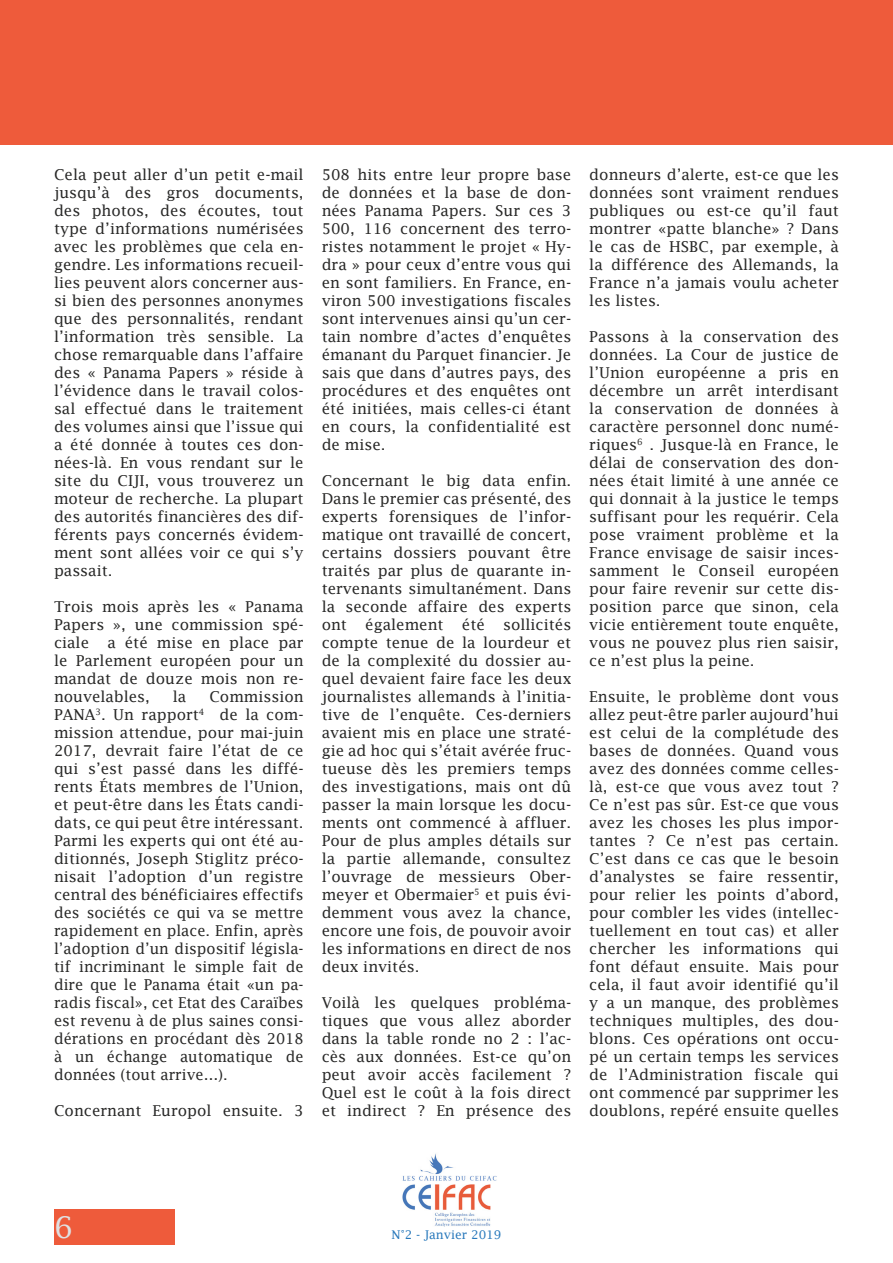
<style>
.page{position:relative;width:893px;height:1263px;background:#fff}
.page>*{position:absolute;margin:0;border:0;box-sizing:border-box;transform-origin:0 0}
.t1{font:30px "Lucida Fax";color:#e0e1e3}
.CORPS{font:15px/18px "Lucida Fax";color:#272726;text-align:justify}
.t2{font:12px "Lucida Fax";color:#2778bb}
</style>
<div class="page">
<div style="left:54px;top:1209px;width:120px;height:35px;background:#ee5b3b"></div>
<div style="left:0;top:0;width:893px;height:145px;background:#ee5b3b"></div>
<img style="left:402px;top:1153px;width:95px;height:73px">
<p class="CORPS" style="left:54px;top:165px;width:251px">Cela peut aller d’un petit e-mail jusqu’à des gros documents, des photos, des écoutes, tout type d’informations numérisées avec les problèmes que cela en&shy;gendre. Les informations recueil&shy;lies peuvent alors concerner aus&shy;si bien des personnes anonymes que des personnalités, rendant l’information très sensible. La chose remarquable dans l’affaire des « Panama Papers » réside à l’évidence dans le travail colos&shy;sal effectué dans le traitement des volumes ainsi que l’issue qui a été donnée à toutes ces don&shy;nées-là. En vous rendant sur le site du CIJI, vous trouverez un moteur de recherche. La plupart des autorités financières des dif&shy;férents pays concernés évidem&shy;ment sont allées voir ce qui s’y passait.</p>
<p class="CORPS" style="left:54px;top:597px;width:251px">Trois mois après les « Panama Papers », une commission spé&shy;ciale a été mise en place par le Parlement européen pour un mandat de douze mois non re&shy;nouvelables,</p>
<p class="CORPS" style="left:173px;top:687px;width:15px">la</p>
<p class="CORPS" style="left:54px;top:687px;width:251px;text-indent:155px">Commission PANA<sup>3</sup>. Un rapport<sup>4</sup> de la com&shy;mission attendue, pour mai-juin 2017, devrait faire l’état de ce qui s’est passé dans les diffé&shy;rents États membres de l’Union, et peut-être dans les États candi&shy;dats, ce qui peut être intéressant.<br>Parmi les experts qui ont été au&shy;ditionnés, Joseph Stiglitz préco&shy;nisait l’adoption d’un registre central des bénéficiaires effectifs des sociétés ce qui va se mettre rapidement en place. Enfin, après l’adoption d’un dispositif législa&shy;tif incriminant le simple fait de dire que le Panama était «un pa&shy;radis fiscal», cet Etat des Caraïbes est revenu à de plus saines consi&shy;dérations en procédant dès 2018 à un échange automatique de données (tout arrive…).</p>
<p class="CORPS" style="left:54px;top:1101px;width:251px">Concernant Europol ensuite. 3</p>
<p class="CORPS" style="left:322px;top:165px;width:251px">508 hits entre leur propre base de données et la base de don&shy;nées Panama Papers. Sur ces 3<br>500, 116 concernent des terro&shy;ristes notamment le projet « Hy&shy;dra » pour ceux d’entre vous qui en sont familiers. En France, en&shy;viron 500 investigations fiscales sont intervenues ainsi qu’un cer&shy;tain nombre d’actes d’enquêtes émanant du Parquet financier. Je sais que dans d’autres pays, des procédures et des enquêtes ont été initiées, mais celles-ci étant en cours, la confidentialité est de mise.</p>
<p class="CORPS" style="left:322px;top:471px;width:251px">Concernant le big data enfin.<br>Dans le premier cas présenté, des experts forensiques de l’infor&shy;matique ont travaillé de concert, certains dossiers pouvant être traités par plus de quarante in&shy;tervenants simultanément. Dans la seconde affaire des experts ont également été sollicités compte tenue de la lourdeur et de la complexité du dossier au&shy;quel devaient faire face les deux journalistes allemands à l’initia&shy;tive de l’enquête. Ces-derniers avaient mis en place une straté&shy;gie ad hoc qui s’était avérée fruc&shy;tueuse dès les premiers temps des investigations, mais ont dû passer la main lorsque les docu&shy;ments ont commencé à affluer.<br>Pour de plus amples détails sur la partie allemande, consultez l’ouvrage de messieurs Ober&shy;meyer et Obermaier<sup>5</sup> et puis évi&shy;demment vous avez la chance, encore une fois, de pouvoir avoir les informations en direct de nos deux invités.</p>
<p class="CORPS" style="left:322px;top:993px;width:251px">Voilà les quelques probléma&shy;tiques que vous allez aborder dans la table ronde no 2 : l’ac&shy;cès aux données. Est-ce qu’on peut avoir accès facilement ?<br>Quel est le coût à la fois direct et indirect ? En présence des</p>
<p class="CORPS" style="left:589px;top:165px;width:251px">donneurs d’alerte, est-ce que les données sont vraiment rendues publiques ou est-ce qu’il faut montrer «patte blanche» ? Dans le cas de HSBC, par exemple, à la différence des Allemands, la France n’a jamais voulu acheter les listes.</p>
<p class="CORPS" style="left:589px;top:327px;width:251px">Passons à la conservation des données. La Cour de justice de l’Union européenne a pris en décembre un arrêt interdisant la conservation de données à caractère personnel donc numé&shy;riques<sup>6</sup> . Jusque-là en France, le délai de conservation des don&shy;nées était limité à une année ce qui donnait à la justice le temps suffisant pour les requérir. Cela pose vraiment problème et la France envisage de saisir inces&shy;samment le Conseil européen pour faire revenir sur cette dis&shy;position parce que sinon, cela vicie entièrement toute enquête, vous ne pouvez plus rien saisir, ce n’est plus la peine.</p>
<p class="CORPS" style="left:589px;top:687px;width:251px">Ensuite, le problème dont vous allez peut-être parler aujourd’hui est celui de la complétude des bases de données. Quand vous avez des données comme celles&shy;là, est-ce que vous avez tout ?<br>Ce n’est pas sûr. Est-ce que vous avez les choses les plus impor&shy;tantes ? Ce n’est pas certain.<br>C’est dans ce cas que le besoin d’analystes se faire ressentir, pour relier les points d’abord, pour combler les vides (intellec&shy;tuellement en tout cas) et aller chercher les informations qui font défaut ensuite. Mais pour cela, il faut avoir identifié qu’il y a un manque, des problèmes techniques multiples, des dou&shy;blons. Ces opérations ont occu&shy;pé un certain temps les services de l’Administration fiscale qui ont commencé par supprimer les doublons, repéré ensuite quelles</p>
<h1 class="t1" style="left:54px;top:1210px;width:20px">6</h1>
<p class="t2" style="left:391px;top:1227px;width:111px">N°2 - Janvier 2019</p>
</div>
